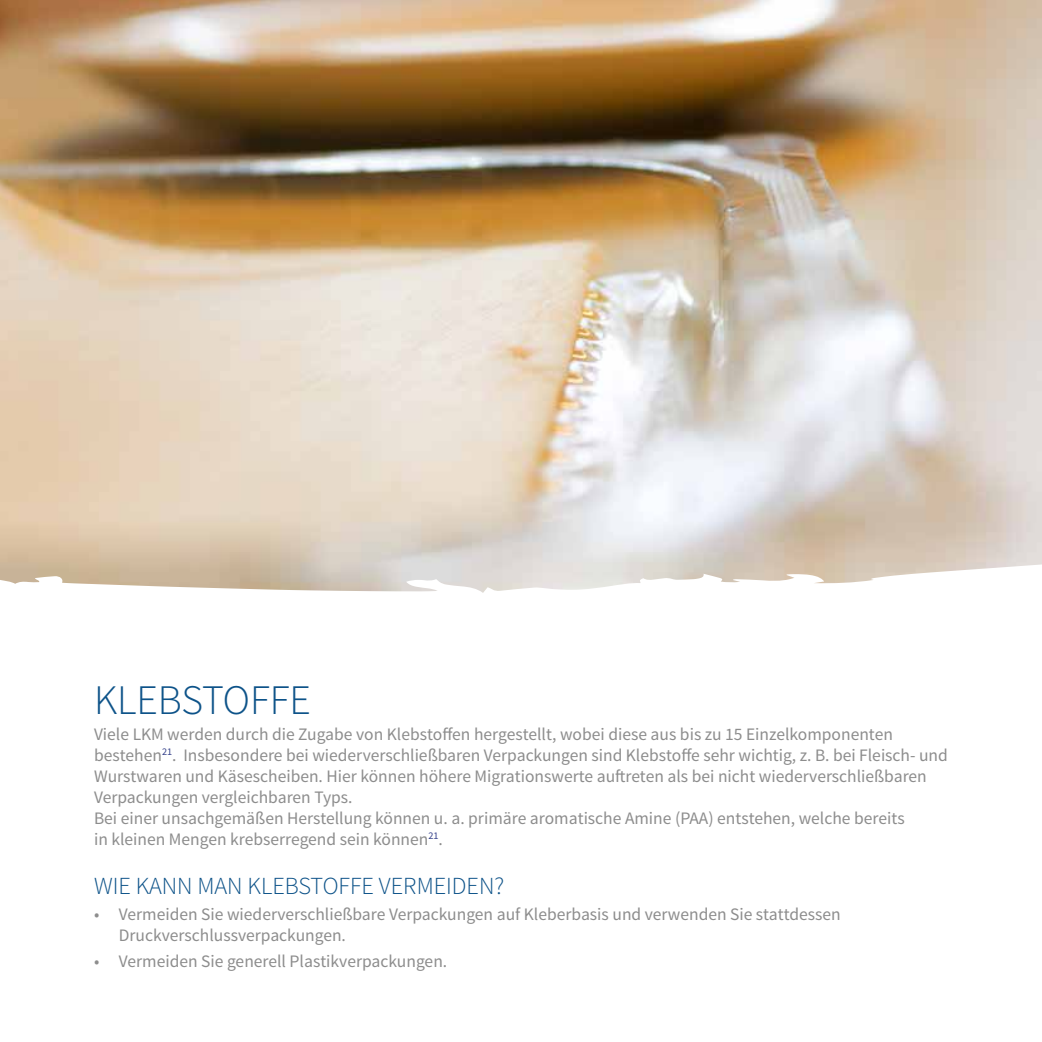
<style>
.page{position:relative;width:1042px;height:1042px;background:#fff}
.page>*{position:absolute;margin:0;border:0;box-sizing:border-box;transform-origin:0 0}
.t1{font:300 42px "Source Sans Pro";color:#004a83}
.t2{font:300 24.5px "Source Sans Pro";color:#004a83}
.t3{font:17.5px/21px "Source Sans Pro";color:#878787}
</style>
<div class="page">
<img style="left:0;top:0;width:1042px;height:593px">
<h1 class="t1" style="left:94px;top:675px;width:218px">KLEBSTOFFE</h1>
<p class="t3" style="left:94px;top:724px;width:855px">Viele LKM werden durch die Zugabe von Klebstoffen hergestellt, wobei diese aus bis zu 15 Einzelkomponenten bestehen<sup>21</sup>. Insbesondere bei wiederverschließbaren Verpackungen sind Klebstoffe sehr wichtig, z. B. bei Fleisch- und Wurstwaren und Käsescheiben. Hier können höhere Migrationswerte auftreten als bei nicht wiederverschließbaren Verpackungen vergleichbaren Typs.<br>Bei einer unsachgemäßen Herstellung können u. a. primäre aromatische Amine (PAA) entstehen, welche bereits<br>in kleinen Mengen krebserregend sein können<sup>21</sup>.</p>
<h2 class="t2" style="left:94px;top:871px;width:412px">WIE KANN MAN KLEBSTOFFE VERMEIDEN?</h2>
<p class="t3" style="left:119px;top:904px;width:723px;text-indent:-25px">• Vermeiden Sie wiederverschließbare Verpackungen auf Kleberbasis und verwenden Sie stattdessen<br>Druckverschlussverpackungen.</p>
<p class="t3" style="left:94px;top:951px;width:355px">• Vermeiden Sie generell Plastikverpackungen.</p>
</div>
